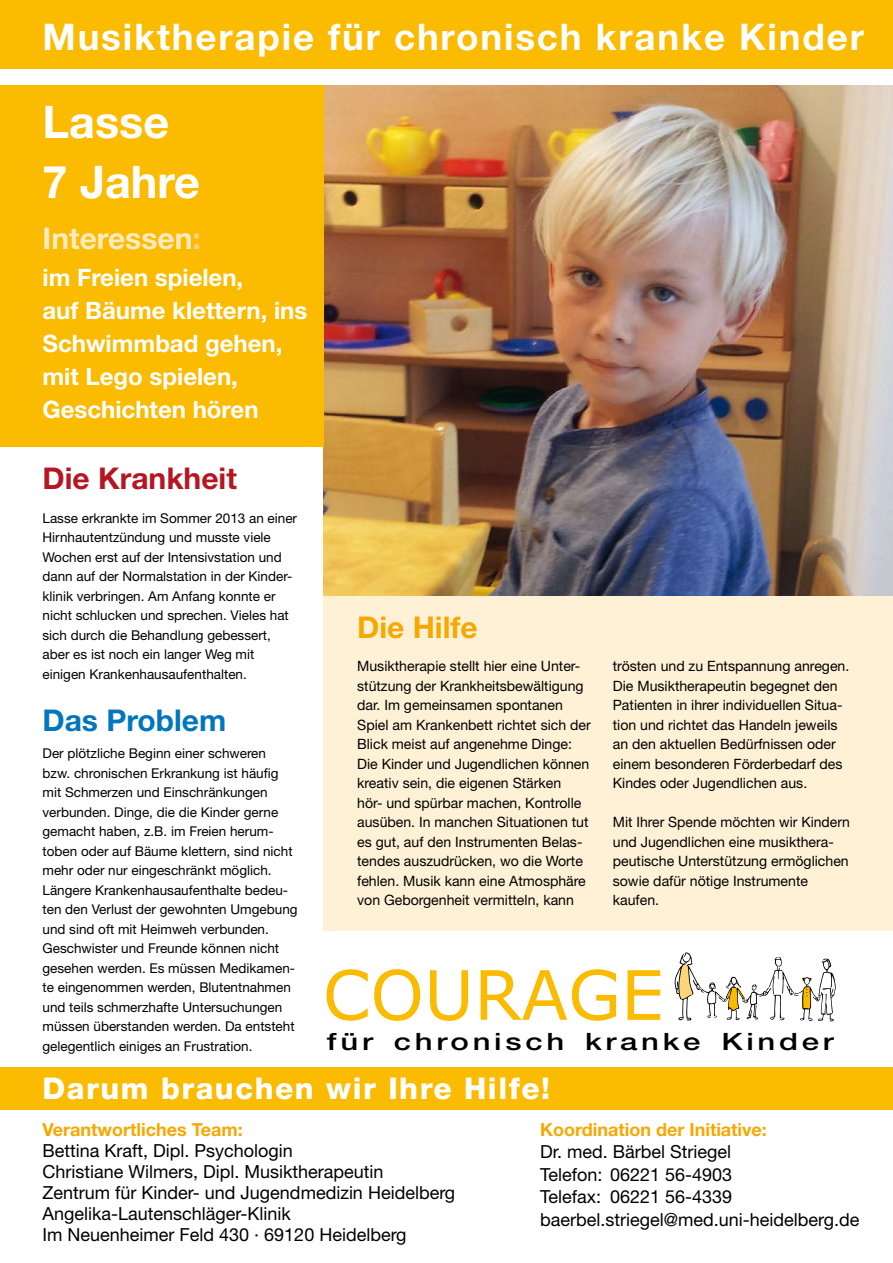
<style>
.page{position:relative;width:893px;height:1263px;background:#fff}
.page>*{position:absolute;margin:0;border:0;box-sizing:border-box;transform-origin:0 0}
.t1{font:68.25px "Verdana";color:#fabb00}
.t2{font:700 45px/60px "Helvetica Neue LT Std";color:#fff}
.t3{font:700 36.75px "Helvetica Neue LT Std";letter-spacing:.05em;color:#fff}
.t4{font:800 30px "Helvetica Neue LT Std";letter-spacing:.05em;color:#fff}
.t5{font:700 30px "Helvetica Neue LT Std";color:#b51621}
.t6{font:700 30px "Helvetica Neue LT Std";color:#ffebc0}
.t7{font:700 30px "Helvetica Neue LT Std";color:#0076bd}
.t8{font:700 30px "Helvetica Neue LT Std";color:#f7a800}
.t9{font:700 24px/33px "Helvetica Neue LT Std";color:#fff}
.t10{font:500 23.85px "Helvetica Neue";letter-spacing:.12em;color:#000;scale:1.3 1}
.t11{font:18px/21px "Helvetica Neue LT Std";color:#000}
.t12{font:700 18px "Helvetica Neue LT Std";color:#f7a800}
.t13{font:14.25px/19.5px "Helvetica Neue LT Std";color:#000}
.t14{font:13.5px/19.5px "Helvetica Neue LT Std";color:#000}
.s1{color:#fdd48f}
</style>
<div class="page">
<div style="left:323px;top:595px;width:570px;height:336px;background:#fff1d6"></div>
<div style="left:0;top:1067px;width:893px;height:43px;background:#fabb00"></div>
<svg style="left:674px;top:952px;width:162px;height:70px"></svg>
<img style="left:323px;top:85px;width:570px;height:510px">
<div style="left:0;top:85px;width:323px;height:361px;background:#fabb00"></div>
<div style="left:0;top:0;width:893px;height:68px;background:#fabb00"></div>
<h3 class="t3" style="left:43px;top:14px;width:823px">Musiktherapie für chronisch kranke Kinder</h3>
<h2 class="t2" style="left:43px;top:91px;width:159px">Lasse<br>7 Jahre</h2>
<h3 class="t6" style="left:43px;top:220px;width:160px">Interessen<span class="s1">:</span></h3>
<h3 class="t9" style="left:43px;top:261px;width:266px">im Freien spielen,<br>auf Bäume klettern, ins<br>Schwimmbad gehen, mit Lego spielen,<br>Geschichten hören</h3>
<h3 class="t5" style="left:43px;top:460px;width:196px">Die Krankheit</h3>
<p class="t14" style="left:43px;top:508px;width:256px">Lasse erkrankte im Sommer 2013 an einer Hirnhautentzündung und musste viele Wochen erst auf der Intensivstation und dann auf der Normalstation in der Kinder&shy;klinik verbringen. Am Anfang konnte er nicht schlucken und sprechen. Vieles hat sich durch die Behandlung gebessert, aber es ist noch ein langer Weg mit einigen Krankenhausaufenthalten.</p>
<h3 class="t7" style="left:43px;top:702px;width:185px">Das Problem</h3>
<p class="t14" style="left:43px;top:743px;width:257px">Der plötzliche Beginn einer schweren<br>bzw. chronischen Erkrankung ist häufig mit Schmerzen und Einschränkungen verbunden. Dinge, die die Kinder gerne gemacht haben, z.B. im Freien herum&shy;toben oder auf Bäume klettern, sind nicht mehr oder nur eingeschränkt möglich.<br>Längere Krankenhausaufenthalte bedeu&shy;ten den Verlust der gewohnten Umgebung und sind oft mit Heimweh verbunden.<br>Geschwister und Freunde können nicht gesehen werden. Es müssen Medikamen&shy;te eingenommen werden, Blutentnahmen und teils schmerzhafte Untersuchungen müssen überstanden werden. Da entsteht gelegentlich einiges an Frustration.</p>
<h3 class="t8" style="left:357px;top:609px;width:122px">Die Hilfe</h3>
<p class="t13" style="left:357px;top:656px;width:235px">Musiktherapie stellt hier eine Unter&shy;stützung der Krankheitsbewältigung dar. Im gemeinsamen spontanen Spiel am Krankenbett richtet sich der Blick meist auf angenehme Dinge:<br>Die Kinder und Jugendlichen können kreativ sein, die eigenen Stärken<br>hör- und spürbar machen, Kontrolle ausüben. In manchen Situationen tut es gut, auf den Instrumenten Belas&shy;tendes auszudrücken, wo die Worte fehlen. Musik kann eine Atmosphäre von Geborgenheit vermitteln, kann</p>
<p class="t13" style="left:613px;top:656px;width:238px">trösten und zu Entspannung anregen.<br>Die Musiktherapeutin begegnet den Patienten in ihrer individuellen Situa&shy;tion und richtet das Handeln jeweils an den aktuellen Bedürfnissen oder einem besonderen Förderbedarf des Kindes oder Jugendlichen aus.</p>
<p class="t13" style="left:613px;top:812px;width:239px">Mit Ihrer Spende möchten wir Kindern und Jugendlichen eine musikthera&shy;peutische Unterstützung ermöglichen sowie dafür nötige Instrumente kaufen.</p>
<h1 class="t1" style="left:323px;top:951px;width:343px">COURAGE</h1>
<h3 class="t10" style="left:327px;top:1027px;width:391px">für chronisch kranke Kinder</h3>
<h3 class="t4" style="left:43px;top:1071px;width:509px">Darum brauchen wir Ihre Hilfe!</h3>
<h3 class="t12" style="left:43px;top:1118px;width:202px">Verantwortliches Team:</h3>
<h3 class="t11" style="left:43px;top:1139px;width:414px">Bettina Kraft, Dipl. Psychologin<br>Christiane Wilmers, Dipl. Musiktherapeutin Zentrum für Kinder- und Jugendmedizin Heidelberg Angelika-Lautenschläger-Klinik<br>Im Neuenheimer Feld 430 · 69120 Heidelberg</h3>
<h3 class="t12" style="left:540px;top:1118px;width:228px">Koordination der Initiative:</h3>
<h3 class="t11" style="left:540px;top:1140px;width:321px;line-height:22.5px">Dr. med. Bärbel Striegel<br>Telefon: 06221 56-4903<br>Telefax: 06221 56-4339 baerbel.striegel@med.uni-heidelberg.de</h3>
</div>
